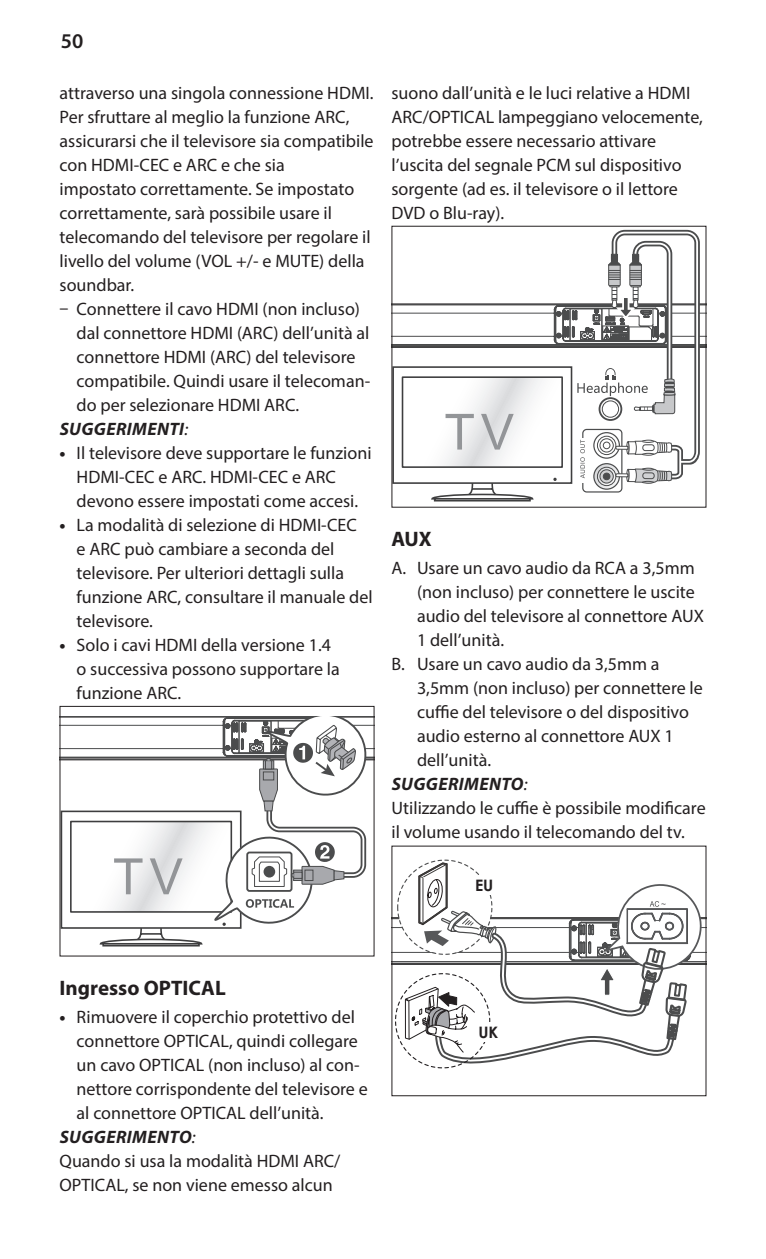
<style>
.page{position:relative;width:766px;height:1259px;background:#fff}
.page>*{position:absolute;margin:0;border:0;box-sizing:border-box;transform-origin:0 0}
.t1{font:700 21px "Myriad Pro";color:#231f20}
.t2{font:600 21px "Myriad Pro";color:#231f20}
.t3{font:18px/24px "Myriad Pro";color:#231f20}
.t4{font:italic 700 18px "Myriad Pro";letter-spacing:.02em;color:#231f20}
.t5{font:700 15.9px "Century Gothic";color:#231f20}
.s1{font-weight:400}
.s2{font-weight:700}
</style>
<div class="page">
<div style="left:102px;top:943px;width:98px;height:3px;border:2px solid #3e3e3f"></div>
<svg style="left:62px;top:716px;width:310px;height:229px"></svg>
<div style="left:60px;top:706px;width:314px;height:250px;border:1px solid #231f20"></div>
<div style="left:434px;top:498px;width:96px;height:3px;border:2px solid #3e3e3f"></div>
<svg style="left:393px;top:229px;width:311px;height:271px"></svg>
<div style="left:391px;top:226px;width:315px;height:281px;border:1px solid #231f20"></div>
<svg style="left:393px;top:859px;width:311px;height:210px"></svg>
<div style="left:391px;top:845px;width:315px;height:251px;border:1px solid #231f20"></div>
<p class="t2" style="left:61px;top:28px;width:24px">50</p>
<p class="t3" style="left:60px;top:80px;width:315px">attraverso una singola connessione HDMI.<br>Per sfruttare al meglio la funzione ARC, assicurarsi che il televisore sia compatibile con HDMI-CEC e ARC e che sia<br>impostato correttamente. Se impostato correttamente, sarà possibile usare il telecomando del televisore per regolare il livello del volume (VOL +/- e MUTE) della soundbar.</p>
<p class="t3" style="left:60px;top:296px;width:302px">– Connettere il cavo HDMI (non incluso)</p>
<p class="t3" style="left:77px;top:320px;width:294px">dal connettore HDMI (ARC) dell’unità al</p>
<p class="t3" style="left:77px;top:344px;width:280px">connettore HDMI (ARC) del televisore</p>
<p class="t3" style="left:77px;top:368px;width:295px">compatibile. Quindi usare il telecoman-</p>
<p class="t3" style="left:77px;top:392px;width:224px">do per selezionare HDMI ARC.</p>
<p class="t4" style="left:60px;top:417px;width:130px">SUGGERIMENTI<span class="s1">:</span></p>
<p class="t3" style="left:77px;top:440px;width:296px;text-indent:-17px"><span class="s2">•</span> Il televisore deve supportare le funzioni<br>HDMI-CEC e ARC. HDMI-CEC e ARC devono essere impostati come accesi.</p>
<p class="t3" style="left:77px;top:512px;width:297px;text-indent:-17px"><span class="s2">•</span> La modalità di selezione di HDMI-CEC<br>e ARC può cambiare a seconda del televisore. Per ulteriori dettagli sulla funzione ARC, consultare il manuale del televisore.</p>
<p class="t3" style="left:77px;top:632px;width:264px;text-indent:-17px"><span class="s2">•</span> Solo i cavi HDMI della versione 1.4 o successiva possono supportare la funzione ARC.</p>
<p class="t3" style="left:391px;top:80px;width:313px">suono dall’unità e le luci relative a HDMI ARC/OPTICAL lampeggiano velocemente, potrebbe essere necessario attivare l’uscita del segnale PCM sul dispositivo sorgente (ad es. il televisore o il lettore DVD o Blu-ray).</p>
<p class="t1" style="left:391px;top:525px;width:42px">AUX</p>
<p class="t3" style="left:391px;top:556px;width:304px">A. Usare un cavo audio da RCA a 3,5mm</p>
<p class="t3" style="left:417px;top:580px;width:279px">(non incluso) per connettere le uscite</p>
<p class="t3" style="left:417px;top:604px;width:288px">audio del televisore al connettore AUX</p>
<p class="t3" style="left:417px;top:628px;width:89px">1 dell’unità.</p>
<p class="t3" style="left:391px;top:652px;width:269px">B. Usare un cavo audio da 3,5mm a</p>
<p class="t3" style="left:417px;top:676px;width:287px">3,5mm (non incluso) per connettere le</p>
<p class="t3" style="left:417px;top:700px;width:273px">cuffie del televisore o del dispositivo</p>
<p class="t3" style="left:417px;top:724px;width:258px">audio esterno al connettore AUX 1</p>
<p class="t3" style="left:417px;top:748px;width:75px">dell’unità.</p>
<p class="t4" style="left:391px;top:772px;width:137px">SUGGERIMENTO<span class="s1">:</span></p>
<p class="t3" style="left:391px;top:796px;width:315px">Utilizzando le cuffie è possibile modificare</p>
<p class="t3" style="left:391px;top:820px;width:295px">il volume usando il telecomando del tv.</p>
<p class="t5" style="left:475px;top:873px;width:20px">EU</p>
<p class="t1" style="left:60px;top:974px;width:168px">Ingresso OPTICAL</p>
<p class="t3" style="left:60px;top:1005px;width:297px"><span class="s2">•</span> Rimuovere il coperchio protettivo del</p>
<p class="t3" style="left:77px;top:1029px;width:283px">connettore OPTICAL, quindi collegare</p>
<p class="t3" style="left:77px;top:1053px;width:284px">un cavo OPTICAL (non incluso) al con-</p>
<p class="t3" style="left:77px;top:1077px;width:293px">nettore corrispondente del televisore e</p>
<p class="t3" style="left:77px;top:1101px;width:248px">al connettore OPTICAL dell’unità.</p>
<p class="t4" style="left:60px;top:1125px;width:137px">SUGGERIMENTO<span class="s1">:</span></p>
<p class="t3" style="left:60px;top:1149px;width:282px">Quando si usa la modalità HDMI ARC/</p>
<p class="t3" style="left:60px;top:1173px;width:275px">OPTICAL, se non viene emesso alcun</p>
<p class="t5" style="left:478px;top:1020px;width:21px">UK</p>
</div>
